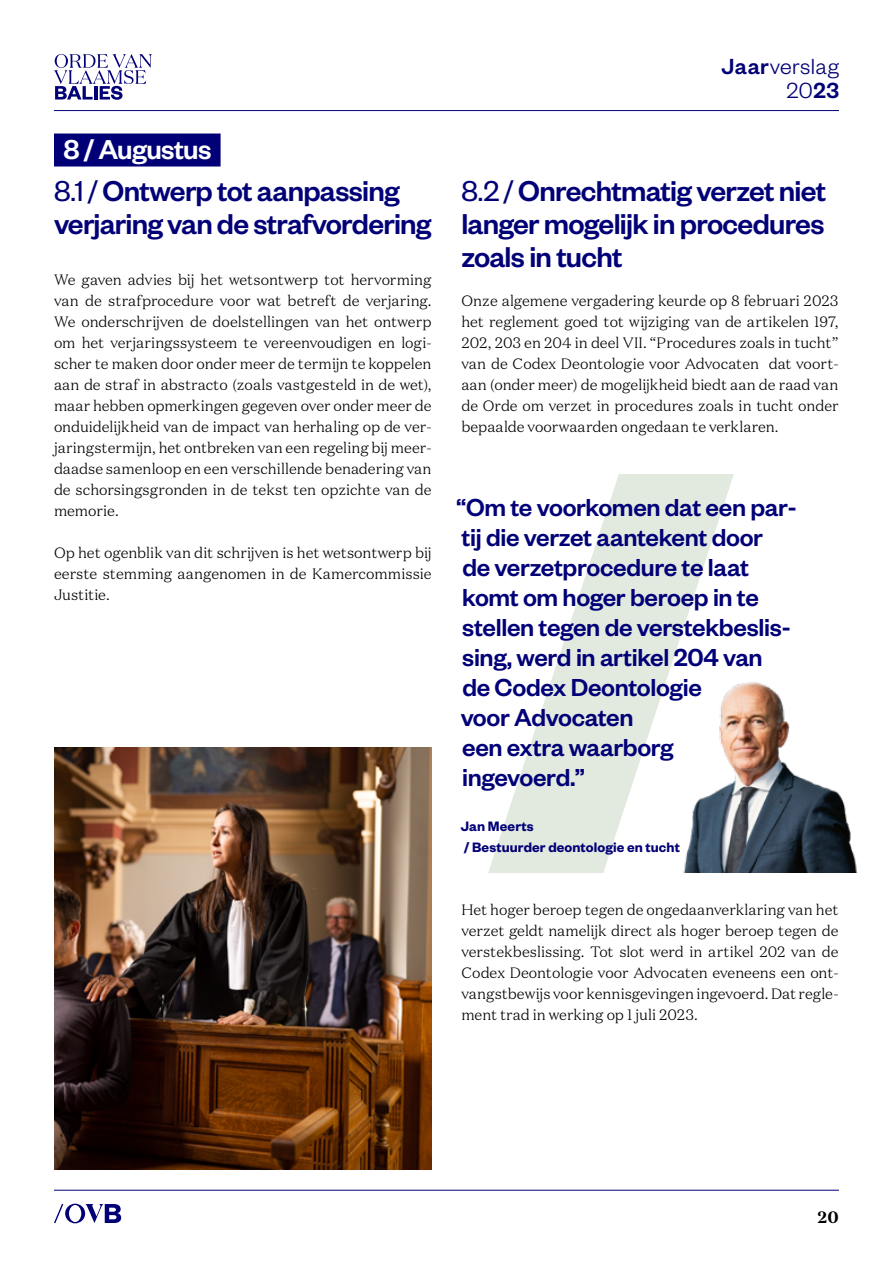
<style>
.page{position:relative;width:893px;height:1263px;background:#fff}
.page>*{position:absolute;margin:0;border:0;box-sizing:border-box;transform-origin:0 0}
.t1{font:500 31.5px/33px "Founders Grotesk";letter-spacing:-.025em;color:#020077}
.t2{font:500 30px "Founders Grotesk";letter-spacing:-.02em;color:#fff}
.t3{font:500 27px/30px "Founders Grotesk";letter-spacing:-.015em;color:#020077}
.t4{font:300 24px/24px "Founders Grotesk";letter-spacing:.02em;color:#020077;text-align:right}
.t5{font:700 16.5px "Domaine Text";color:#000}
.t6{font:300 15px/21px "Domaine Text";letter-spacing:-.005em;color:#000;text-align:justify}
.t7{font:600 15px/21px "Founders Grotesk";letter-spacing:.005em;color:#020077}
.s1{font-weight:400}
.s2{font-weight:500}
</style>
<div class="page">
<svg style="left:54px;top:1204px;width:67px;height:19px"></svg>
<svg style="left:54px;top:54px;width:98px;height:46px"></svg>
<hr style="left:54px;top:110px;width:785px;height:1px;background:#020077">
<hr style="left:54px;top:1190px;width:785px;height:1px;background:#020077">
<div style="left:54px;top:134px;width:167px;height:33px;background:#020077"></div>
<img style="left:54px;top:747px;width:378px;height:422px">
<svg style="left:488px;top:474px;width:246px;height:399px;fill:#e2eae0"></svg>
<img style="left:662px;top:671px;width:195px;height:201px">
<h2 class="t2" style="left:64px;top:131px;width:149px">8 / Augustus</h2>
<h1 class="t1" style="left:54px;top:173px;width:379px"><span class="s1">8.1 /</span> Ontwerp tot aanpassing verjaring van de strafvordering</h1>
<p class="t6" style="left:54px;top:269px;width:379px">We gaven advies bij het wetsontwerp tot hervorming van de strafprocedure voor wat betreft de verjaring.<br>We onderschrijven de doelstellingen van het ontwerp om het verjaringssysteem te vereenvoudigen en logi&shy;scher te maken door onder meer de termijn te koppelen aan de straf in abstracto (zoals vastgesteld in de wet), maar hebben opmerkingen gegeven over onder meer de onduidelijkheid van de impact van herhaling op de ver&shy;jaringstermijn, het ontbreken van een regeling bij meer&shy;daadse samenloop en een verschillende benadering van de schorsingsgronden in de tekst ten opzichte van de memorie.</p>
<p class="t6" style="left:54px;top:542px;width:379px">Op het ogenblik van dit schrijven is het wetsontwerp bij eerste stemming aangenomen in de Kamercommissie Justitie.</p>
<h3 class="t4" style="left:722px;top:53px;width:119px"><span class="s2">Jaar</span>verslag<br>20<span class="s2">23</span></h3>
<h1 class="t1" style="left:461px;top:173px;width:366px;text-align:justify"><span class="s1">8.2 /</span> Onrechtmatig verzet niet langer mogelijk in procedures zoals in tucht</h1>
<p class="t6" style="left:461px;top:290px;width:379px">Onze algemene vergadering keurde op 8 februari 2023 het reglement goed tot wijziging van de artikelen 197, 202, 203 en 204 in deel VII. “Procedures zoals in tucht” van de Codex Deontologie voor Advocaten dat voort&shy;aan (onder meer) de mogelijkheid biedt aan de raad van de Orde om verzet in procedures zoals in tucht onder bepaalde voorwaarden ongedaan te verklaren.</p>
<p class="t3" style="left:456px;top:491px;width:342px">“Om te voorkomen dat een par&shy;tij die verzet aantekent door<br>de verzetprocedure te laat komt om hoger beroep in te stellen tegen de verstekbeslis&shy;sing, werd in artikel 204 van<br>de Codex Deontologie<br>voor Advocaten<br>een extra waarborg ingevoerd.”</p>
<p class="t7" style="left:461px;top:815px;width:221px">Jan Meerts<br>/ Bestuurder deontologie en tucht</p>
<p class="t6" style="left:461px;top:899px;width:379px">Het hoger beroep tegen de ongedaanverklaring van het verzet geldt namelijk direct als hoger beroep tegen de verstekbeslissing. Tot slot werd in artikel 202 van de Codex Deontologie voor Advocaten eveneens een ont&shy;vangstbewijs voor kennisgevingen ingevoerd. Dat regle&shy;ment trad in werking op 1 juli 2023.</p>
<p class="t5" style="left:817px;top:1207px;width:23px">20</p>
</div>
